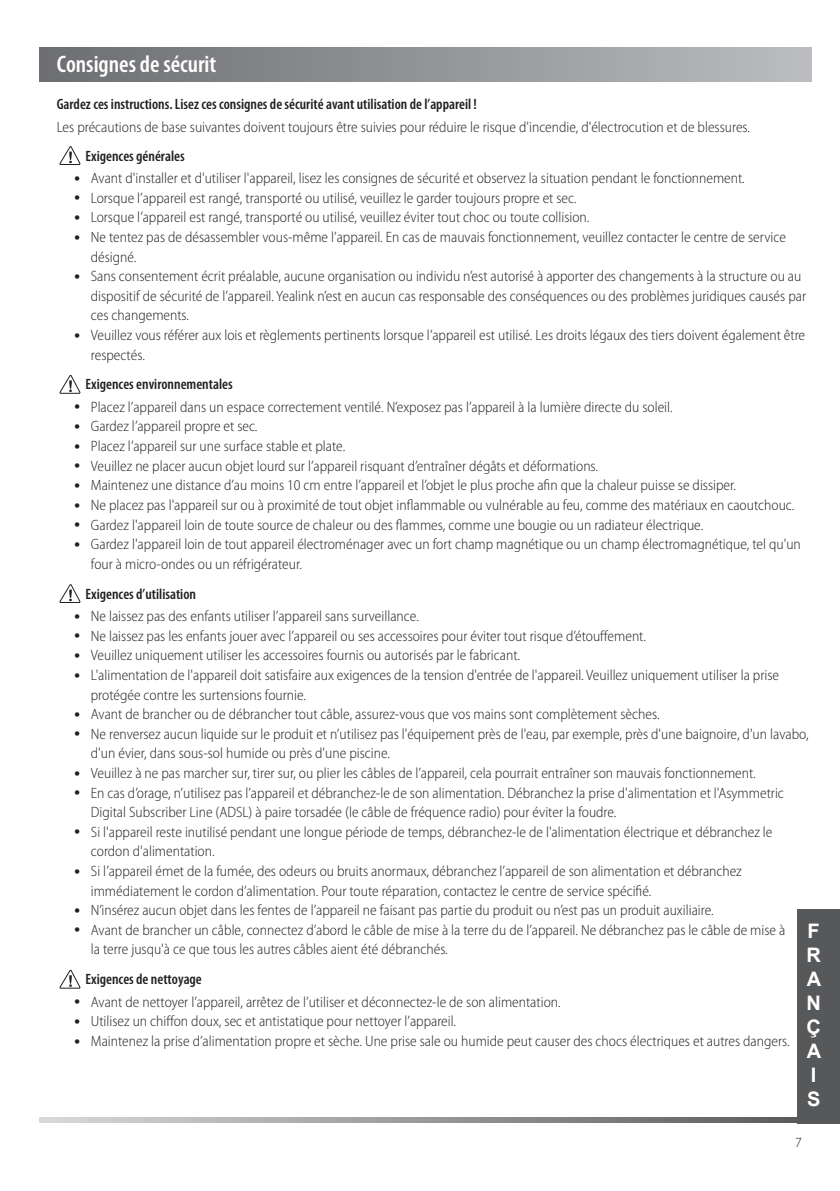
<style>
.page{position:relative;width:840px;height:1191px;background:#fff}
.page>*{position:absolute;margin:0;border:0;box-sizing:border-box;transform-origin:0 0}
.t1{font:600 condensed 24px "Myriad Pro";color:#fff}
.t2{font:700 20px/24px "Arial";color:#fff}
.t3{font:300 semi-condensed 15px/19.6px "Myriad Pro";color:#231f20}
.t4{font:600 condensed 15px "Myriad Pro";color:#231f20}
.t5{font:300 14px "Myriad Pro";color:#231f20}
</style>
<div class="page">
<svg style="left:40px;top:1117px;width:757px;height:6px;background:#989a9d"></svg>
<div style="left:40px;top:48px;width:771px;height:34px;background:linear-gradient(to right,#6b6d70,#bbbcc0)"></div>
<svg style="left:60px;top:146px;width:21px;height:19px"></svg>
<svg style="left:60px;top:375px;width:21px;height:19px"></svg>
<svg style="left:60px;top:584px;width:21px;height:19px"></svg>
<svg style="left:60px;top:969px;width:21px;height:20px"></svg>
<div style="left:797px;top:909px;width:42px;height:214px;background:#57585a"></div>
<h1 class="t1" style="left:57px;top:51px;width:161px">Consignes de sécurit</h1>
<p class="t4" style="left:57px;top:95px;width:421px">Gardez ces instructions. Lisez ces consignes de sécurité avant utilisation de l’appareil !</p>
<p class="t3" style="left:57px;top:118px;width:694px">Les précautions de base suivantes doivent toujours être suivies pour réduire le risque d'incendie, d'électrocution et de blessures.</p>
<p class="t4" style="left:85px;top:147px;width:101px">Exigences générales</p>
<p class="t3" style="left:74px;top:169px;width:672px">• Avant d'installer et d'utiliser l'appareil, lisez les consignes de sécurité et observez la situation pendant le fonctionnement.</p>
<p class="t3" style="left:74px;top:188px;width:504px">• Lorsque l’appareil est rangé, transporté ou utilisé, veuillez le garder toujours propre et sec.</p>
<p class="t3" style="left:74px;top:208px;width:517px">• Lorsque l’appareil est rangé, transporté ou utilisé, veuillez éviter tout choc ou toute collision.</p>
<p class="t3" style="left:91px;top:227px;width:696px;text-indent:-17px">• Ne tentez pas de désassembler vous-même l’appareil. En cas de mauvais fonctionnement, veuillez contacter le centre de service désigné.</p>
<p class="t3" style="left:91px;top:267px;width:716px;text-indent:-17px">• Sans consentement écrit préalable, aucune organisation ou individu n’est autorisé à apporter des changements à la structure ou au dispositif de sécurité de l’appareil. Yealink n’est en aucun cas responsable des conséquences ou des problèmes juridiques causés par ces changements.</p>
<p class="t3" style="left:91px;top:325px;width:715px;text-indent:-17px">• Veuillez vous référer aux lois et règlements pertinents lorsque l’appareil est utilisé. Les droits légaux des tiers doivent également être respectés.</p>
<p class="t4" style="left:85px;top:376px;width:149px">Exigences environnementales</p>
<p class="t3" style="left:74px;top:397px;width:600px">• Placez l’appareil dans un espace correctement ventilé. N’exposez pas l’appareil à la lumière directe du soleil.</p>
<p class="t3" style="left:74px;top:417px;width:185px">• Gardez l’appareil propre et sec.</p>
<p class="t3" style="left:74px;top:436px;width:273px">• Placez l’appareil sur une surface stable et plate.</p>
<p class="t3" style="left:74px;top:456px;width:525px">• Veuillez ne placer aucun objet lourd sur l’appareil risquant d’entraîner dégâts et déformations.</p>
<p class="t3" style="left:74px;top:476px;width:663px">• Maintenez une distance d’au moins 10 cm entre l’appareil et l’objet le plus proche afin que la chaleur puisse se dissiper.</p>
<p class="t3" style="left:74px;top:495px;width:721px">• Ne placez pas l'appareil sur ou à proximité de tout objet inflammable ou vulnérable au feu, comme des matériaux en caoutchouc.</p>
<p class="t3" style="left:74px;top:515px;width:630px">• Gardez l'appareil loin de toute source de chaleur ou des flammes, comme une bougie ou un radiateur électrique.</p>
<p class="t3" style="left:91px;top:534px;width:711px;text-indent:-17px">• Gardez l'appareil loin de tout appareil électroménager avec un fort champ magnétique ou un champ électromagnétique, tel qu'un four à micro-ondes ou un réfrigérateur.</p>
<p class="t4" style="left:85px;top:585px;width:112px">Exigences d’utilisation</p>
<p class="t3" style="left:74px;top:606px;width:346px">• Ne laissez pas des enfants utiliser l’appareil sans surveillance.</p>
<p class="t3" style="left:74px;top:626px;width:573px">• Ne laissez pas les enfants jouer avec l’appareil ou ses accessoires pour éviter tout risque d’étouffement.</p>
<p class="t3" style="left:74px;top:646px;width:447px">• Veuillez uniquement utiliser les accessoires fournis ou autorisés par le fabricant.</p>
<p class="t3" style="left:91px;top:665px;width:689px;text-indent:-17px">• L'alimentation de l'appareil doit satisfaire aux exigences de la tension d'entrée de l'appareil. Veuillez uniquement utiliser la prise protégée contre les surtensions fournie.</p>
<p class="t3" style="left:74px;top:704px;width:587px">• Avant de brancher ou de débrancher tout câble, assurez-vous que vos mains sont complètement sèches.</p>
<p class="t3" style="left:91px;top:724px;width:718px;text-indent:-17px">• Ne renversez aucun liquide sur le produit et n’utilisez pas l'équipement près de l'eau, par exemple, près d'une baignoire, d'un lavabo, d'un évier, dans sous-sol humide ou près d'une piscine.</p>
<p class="t3" style="left:74px;top:763px;width:683px">• Veuillez à ne pas marcher sur, tirer sur, ou plier les câbles de l’appareil, cela pourrait entraîner son mauvais fonctionnement.</p>
<p class="t3" style="left:91px;top:783px;width:694px;text-indent:-17px">• En cas d’orage, n’utilisez pas l’appareil et débranchez-le de son alimentation. Débranchez la prise d'alimentation et l'Asymmetric<br>Digital Subscriber Line (ADSL) à paire torsadée (le câble de fréquence radio) pour éviter la foudre.</p>
<p class="t3" style="left:91px;top:822px;width:682px;text-indent:-17px">• Si l'appareil reste inutilisé pendant une longue période de temps, débranchez-le de l'alimentation électrique et débranchez le cordon d'alimentation.</p>
<p class="t3" style="left:91px;top:861px;width:652px;text-indent:-17px">• Si l’appareil émet de la fumée, des odeurs ou bruits anormaux, débranchez l’appareil de son alimentation et débranchez immédiatement le cordon d’alimentation. Pour toute réparation, contactez le centre de service spécifié.</p>
<p class="t3" style="left:74px;top:900px;width:641px">• N’insérez aucun objet dans les fentes de l’appareil ne faisant pas partie du produit ou n’est pas un produit auxiliaire.</p>
<p class="t3" style="left:91px;top:920px;width:695px;text-indent:-17px">• Avant de brancher un câble, connectez d’abord le câble de mise à la terre du de l’appareil. Ne débranchez pas le câble de mise à la terre jusqu'à ce que tous les autres câbles aient été débranchés.</p>
<p class="t4" style="left:85px;top:971px;width:118px">Exigences de nettoyage</p>
<p class="t3" style="left:74px;top:992px;width:488px">• Avant de nettoyer l’appareil, arrêtez de l’utiliser et déconnectez-le de son alimentation.</p>
<p class="t3" style="left:74px;top:1011px;width:384px">• Utilisez un chiffon doux, sec et antistatique pour nettoyer l’appareil.</p>
<p class="t3" style="left:74px;top:1031px;width:717px">• Maintenez la prise d’alimentation propre et sèche. Une prise sale ou humide peut causer des chocs électriques et autres dangers.</p>
<h2 class="t2" style="left:806px;top:919px;width:16px">F<br>R<br>A<br>N<br>Ç<br>A<br>I<br>S</h2>
<p class="t5" style="left:794px;top:1133px;width:8px">7</p>
</div>
